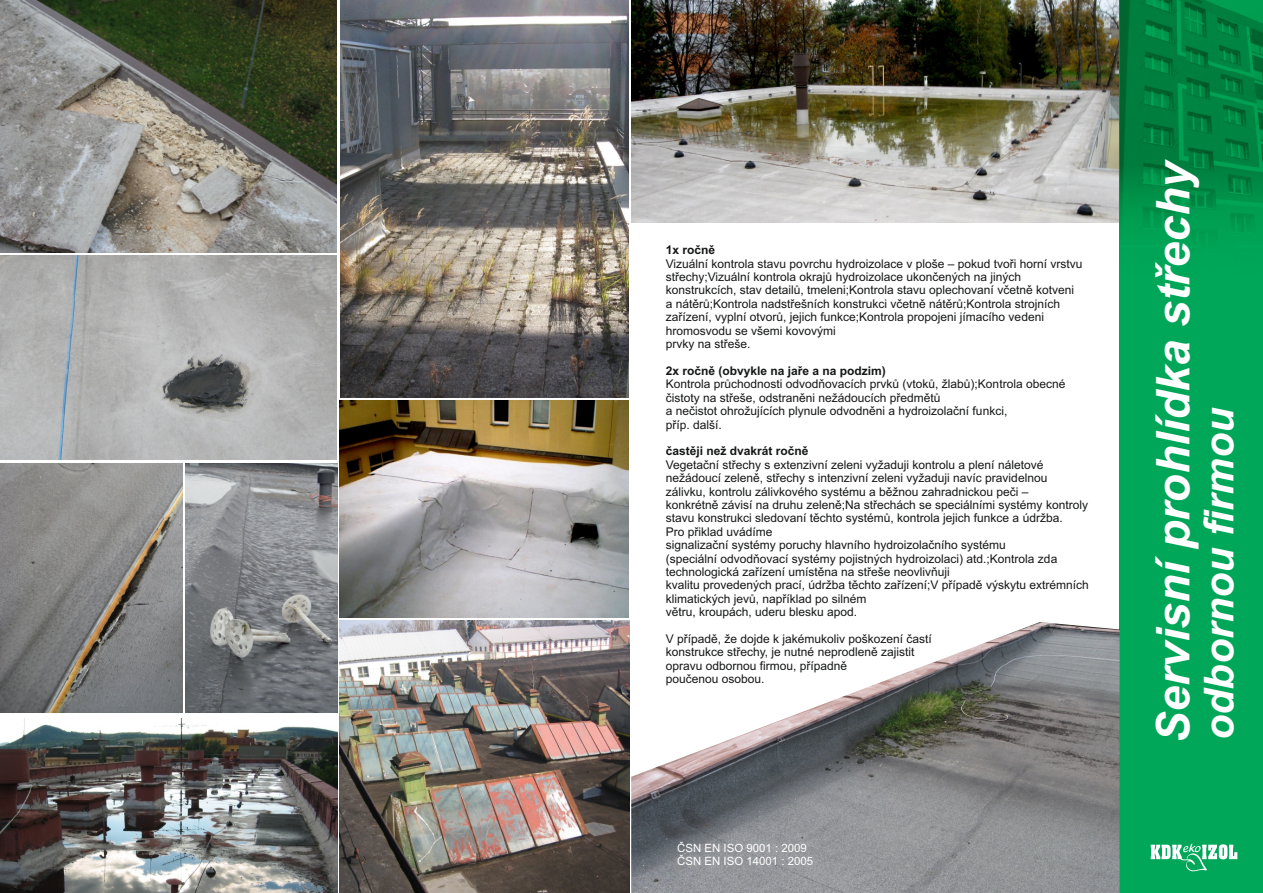
<style>
.page{position:relative;width:1263px;height:893px;background:#fff}
.page>*{position:absolute;margin:0;border:0;box-sizing:border-box;transform-origin:0 0}
.t1{font:italic 700 46.5px "Arial";color:#fff}
.t2{font:italic 700 41.25px "Arial";color:#fff}
.t3{font:12px/13.4px "Arial";color:#151616}
.t4{font:700 12px "Arial";color:#151616}
.t5{font:11.4px/12.8px "Arial";color:#fff}
</style>
<div class="page">
<svg style="left:625px;top:400px;width:5px;height:493px"></svg>
<img style="left:631px;top:0;width:488px;height:223px">
<div style="left:1119px;top:0;width:144px;height:893px;background:#00a759"></div>
<img style="left:1119px;top:0;width:144px;height:237px">
<img style="left:1201px;top:100px;width:34px;height:137px">
<svg style="left:1217px;top:78px;width:12px;height:13px"></svg>
<img style="left:1209px;top:21px;width:26px;height:50px">
<svg style="left:1151px;top:844px;width:86px;height:28px"></svg>
<img style="left:0;top:0;width:337px;height:253px">
<img style="left:0;top:256px;width:337px;height:204px">
<img style="left:340px;top:0;width:289px;height:398px">
<img style="left:340px;top:401px;width:289px;height:217px">
<img style="left:340px;top:620px;width:289px;height:273px">
<img style="left:631px;top:622px;width:488px;height:271px">
<img style="left:0;top:463px;width:182px;height:249px">
<img style="left:185px;top:463px;width:152px;height:249px">
<img style="left:0;top:719px;width:337px;height:174px">
<p class="t4" style="left:666px;top:246px;width:51px">1x ročně</p>
<p class="t3" style="left:666px;top:258px;width:418px">Vizuální kontrola stavu povrchu hydroizolace v ploše – pokud tvoři horní vrstvu střechy;Vizuální kontrola okrajů hydroizolace ukončených na jiných konstrukcích, stav detailů, tmeleni;Kontrola stavu oplechovaní včetně kotveni a nátěrů;Kontrola nadstřešních konstrukci včetně nátěrů;Kontrola strojních zařízení, vyplní otvorů, jejich funkce;Kontrola propojeni jímacího vedeni hromosvodu se všemi kovovými<br>prvky na střeše.</p>
<p class="t4" style="left:666px;top:366px;width:222px">2x ročně (obvykle na jaře a na podzim)</p>
<p class="t3" style="left:666px;top:379px;width:401px">Kontrola průchodnosti odvodňovacích prvků (vtoků, žlabů);Kontrola obecné čistoty na střeše, odstraněni nežádoucích předmětů<br>a nečistot ohrožujících plynule odvodněni a hydroizolační funkci,<br>příp. další.</p>
<p class="t4" style="left:666px;top:447px;width:144px">častěji než dvakrát ročně</p>
<p class="t3" style="left:666px;top:459px;width:424px">Vegetační střechy s extenzivní zeleni vyžaduji kontrolu a plení náletové nežádoucí zeleně, střechy s intenzivní zeleni vyžaduji navíc pravidelnou zálivku, kontrolu zálivkového systému a běžnou zahradnickou peči –<br>konkrétně závisí na druhu zeleně;Na střechách se speciálními systémy kontroly stavu konstrukci sledovaní těchto systémů, kontrola jejich funkce a údržba.<br>Pro přiklad uvádíme<br>signalizační systémy poruchy hlavního hydroizolačního systému<br>(speciální odvodňovací systémy pojistných hydroizolaci) atd.;Kontrola zda technologická zařízení umístěna na střeše neovlivňuji<br>kvalitu provedených prací, údržba těchto zařízení;V případě výskytu extrémních klimatických jevů, například po silném<br>větru, kroupách, uderu blesku apod.</p>
<p class="t3" style="left:666px;top:633px;width:268px">V případě, že dojde k jakémukoliv poškození častí konstrukce střechy, je nutné neprodleně zajistit opravu odbornou firmou, případně<br>poučenou osobou.</p>
<p class="t5" style="left:677px;top:843px;width:137px">ČSN EN ISO 9001 : 2009<br>ČSN EN ISO 14001 : 2005</p>
<h1 class="t1" style="left:1156px;top:743px;width:582px;rotate:-90deg">Servisní prohlídka střechy</h1>
<h2 class="t2" style="left:1203px;top:740px;width:334px;rotate:-90deg">odbornou firmou</h2>
</div>
